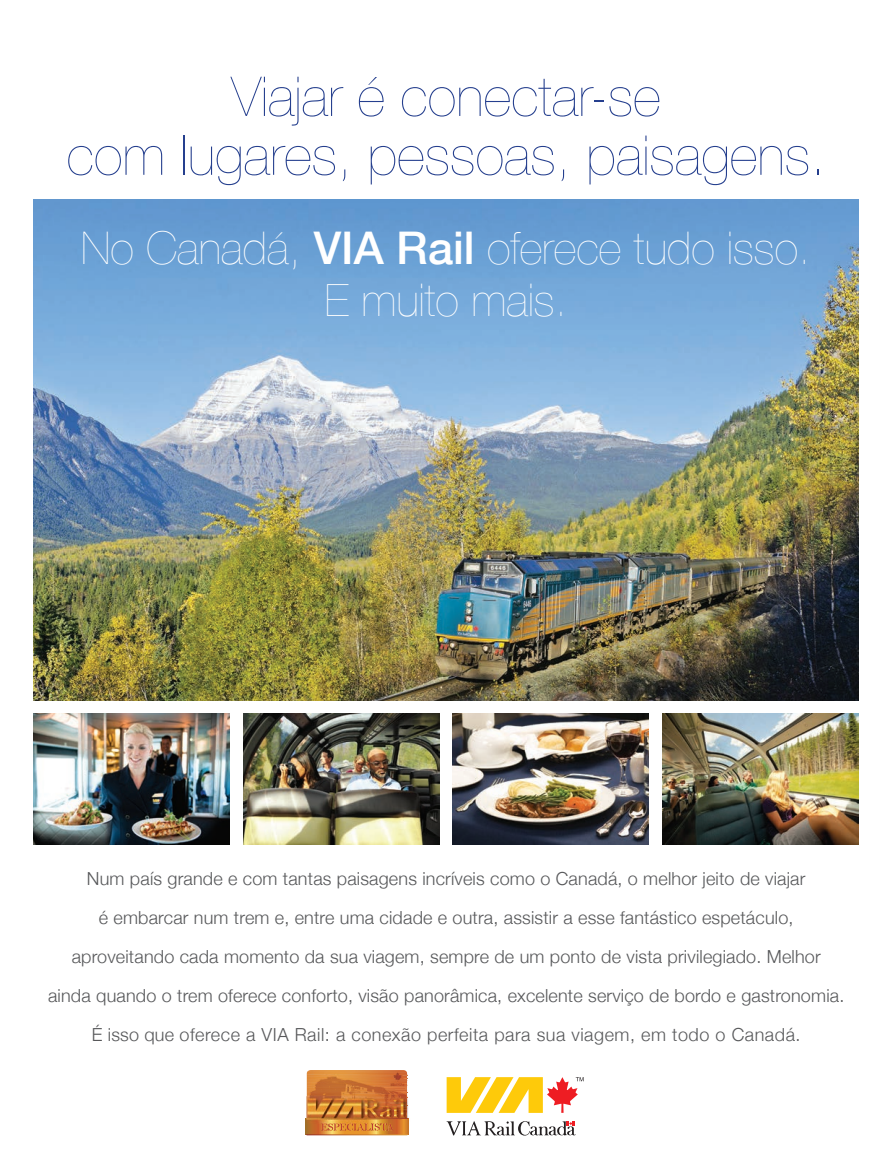
<style>
.page{position:relative;width:892px;height:1173px;background:#fff}
.page>*{position:absolute;margin:0;border:0;box-sizing:border-box;transform-origin:0 0}
.t1{font:200 54.9px/58.8px "Helvetica Neue";color:#253f8e;text-align:center}
.t2{font:200 45px/52.2px "Helvetica Neue";color:#fff;text-align:center}
.t3{font:300 18px/39px "Helvetica Neue";letter-spacing:.01em;color:#57585a;text-align:center}
.s1{font-weight:500}
</style>
<div class="page">
<img style="left:34px;top:199px;width:824px;height:502px">
<img style="left:34px;top:714px;width:196px;height:131px">
<img style="left:243px;top:714px;width:196px;height:131px">
<img style="left:453px;top:714px;width:196px;height:131px">
<img style="left:662px;top:714px;width:196px;height:131px">
<svg style="left:447px;top:1077px;width:137px;height:36px"></svg>
<svg style="left:446px;top:1121px;width:130px;height:14px"></svg>
<svg style="left:306px;top:1070px;width:102px;height:65px;background:#cc7a34"></svg>
<img style="left:307px;top:1070px;width:95px;height:10px">
<h1 class="t1" style="left:67px;top:65px;width:761px">Viajar é conectar-se<br>com lugares, pessoas, paisagens.</h1>
<h2 class="t2" style="left:81px;top:220px;width:731px">No Canadá, <span class="s1">VIA Rail</span> oferece tudo isso.<br>E muito mais.</h2>
<p class="t3" style="left:48px;top:857px;width:798px">Num país grande e com tantas paisagens incríveis como o Canadá, o melhor jeito de viajar<br>é embarcar num trem e, entre uma cidade e outra, assistir a esse fantástico espetáculo, aproveitando cada momento da sua viagem, sempre de um ponto de vista privilegiado. Melhor ainda quando o trem oferece conforto, visão panorâmica, excelente serviço de bordo e gastronomia.<br>É isso que oferece a VIA Rail: a conexão perfeita para sua viagem, em todo o Canadá.</p>
</div>
